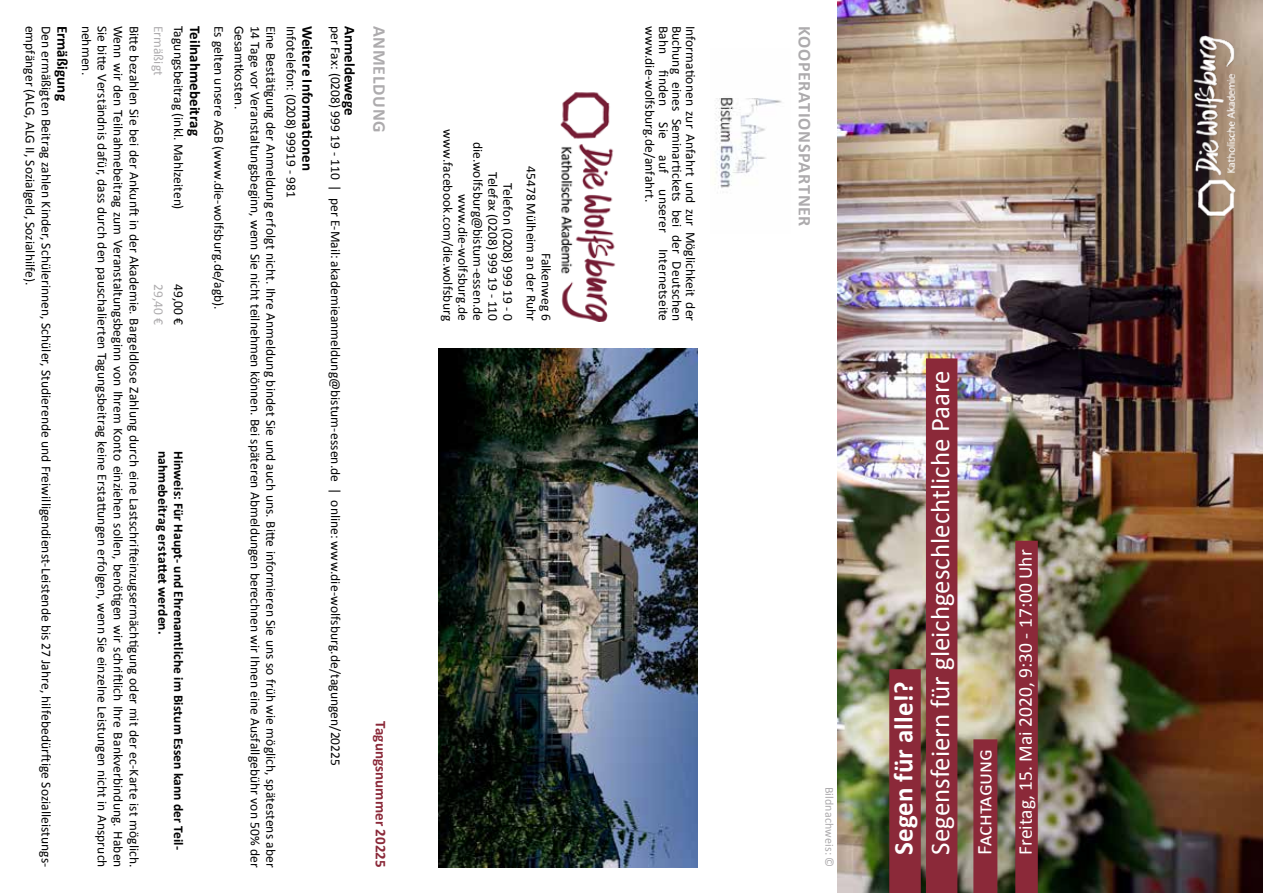
<style>
.page{position:relative;width:1263px;height:893px;background:#fff}
.page>*{position:absolute;margin:0;border:0;box-sizing:border-box;transform-origin:0 0}
.t1{font:27px "Calibri";color:#fff}
.t2{font:700 27px "Calibri";color:#fff}
.t3{font:21px "Calibri";color:#fff}
.t4{font:19.5px "Calibri";color:#fff}
.t5{font:700 18px "Calibri";letter-spacing:.04em;color:#adabad}
.t6{font:700 15px "Calibri";letter-spacing:.005em;color:#000}
.t7{font:700 15px "Calibri";letter-spacing:.005em;color:#8b2939}
.t8{font:13.5px/15px "Calibri";letter-spacing:.005em;color:#000;text-align:right}
.t9{font:700 13.5px/15.9px "Calibri";letter-spacing:.01em;color:#000}
.t10{font:13.5px "Calibri";letter-spacing:.005em;color:#adabad}
.t11{font:12px "Calibri";letter-spacing:.01em;color:#adabad}
</style>
<div class="page">
<img style="left:838px;top:0;width:425px;height:893px">
<img style="left:438px;top:349px;width:260px;height:518px">
<img style="left:560px;top:92px;width:56px;height:229px">
<div style="left:889px;top:669px;width:32px;height:224px;background:#8b2939"></div>
<div style="left:926px;top:358px;width:31px;height:535px;background:#8b2939"></div>
<div style="left:973px;top:739px;width:24px;height:154px;background:#8b2939"></div>
<div style="left:1015px;top:541px;width:23px;height:352px;background:#8b2939"></div>
<img style="left:714px;top:98px;width:68px;height:90px">
<img style="left:1185px;top:26px;width:52px;height:199px">
<p class="t8" style="left:54px;top:26px;width:843px;rotate:90deg">Den ermäßigten Beitrag zahlen Kinder, Schülerinnen, Schüler, Studierende und Freiwilligendienst-Leistende bis 27 Jahre, hilfebedürftige Sozialleistungs-</p>
<p class="t6" style="left:73px;top:26px;width:77px;rotate:90deg">Ermäßigung</p>
<p class="t8" style="left:94px;top:26px;width:51px;rotate:90deg">nehmen.</p>
<p class="t8" style="left:110px;top:26px;width:843px;rotate:90deg">Sie bitte Verständnis dafür, dass durch den pauschalierten Tagungsbeitrag keine Erstattungen erfolgen, wenn Sie einzelne Leistungen nicht in Anspruch</p>
<p class="t8" style="left:126px;top:26px;width:843px;rotate:90deg">Wenn wir den Teilnahmebeitrag zum Veranstaltungsbeginn von Ihrem Konto einziehen sollen, benötigen wir schriftlich Ihre Bankverbindung. Haben</p>
<p class="t8" style="left:142px;top:26px;width:843px;rotate:90deg">Bitte bezahlen Sie bei der Ankunft in der Akademie. Bargeldlose Zahlung durch eine Lastschrifteinzugsermächtigung oder mit der ec-Karte ist möglich.</p>
<p class="t8" style="left:38px;top:26px;width:261px;rotate:90deg">empfänger (ALG, ALG II, Sozialgeld, Sozialhilfe).</p>
<p class="t8" style="left:187px;top:26px;width:185px;rotate:90deg">Tagungsbeitrag (inkl. Mahlzeiten)</p>
<p class="t6" style="left:206px;top:26px;width:112px;rotate:90deg">Teilnahmebeitrag</p>
<p class="t8" style="left:227px;top:26px;width:285px;rotate:90deg">Es gelten unsere AGB (www.die-wolfsburg.de/agb).</p>
<p class="t8" style="left:247px;top:26px;width:85px;rotate:90deg">Gesamtkosten.</p>
<p class="t8" style="left:263px;top:26px;width:843px;rotate:90deg">14 Tage vor Veranstaltungsbeginn, wenn Sie nicht teilnehmen können. Bei späteren Abmeldungen berechnen wir Ihnen eine Ausfallgebühr von 50% der</p>
<p class="t8" style="left:279px;top:26px;width:843px;rotate:90deg">Eine Bestätigung der Anmeldung erfolgt nicht. Ihre Anmeldung bindet Sie und auch uns. Bitte informieren Sie uns so früh wie möglich, spätestens aber</p>
<p class="t8" style="left:299px;top:26px;width:174px;rotate:90deg">Infotelefon: (0208) 99919 - 981</p>
<p class="t6" style="left:318px;top:26px;width:147px;rotate:90deg">Weitere Informationen</p>
<p class="t8" style="left:344px;top:26px;width:742px;rotate:90deg">per Fax: (0208) 999 19 - 110 | per E-Mail: akademieanmeldung@bistum-essen.de | online: www.die-wolfsburg.de/tagungen/20225</p>
<p class="t6" style="left:360px;top:26px;width:92px;rotate:90deg">Anmeldewege</p>
<h3 class="t5" style="left:392px;top:26px;width:108px;rotate:90deg">ANMELDUNG</h3>
<p class="t10" style="left:168px;top:26px;width:52px;rotate:90deg">Ermäßigt</p>
<p class="t8" style="left:187px;top:284px;width:42px;rotate:90deg">49,00 €</p>
<p class="t10" style="left:168px;top:284px;width:42px;rotate:90deg">29,40 €</p>
<p class="t9" style="left:187px;top:451px;width:400px;rotate:90deg">Hinweis: Für Haupt- und Ehrenamtliche im Bistum Essen kann der Teil&shy;nahmebeitrag erstattet werden.</p>
<p class="t7" style="left:391px;top:721px;width:148px;rotate:90deg">Tagungsnummer 20225</p>
<p class="t8" style="left:516px;top:129px;width:193px;rotate:90deg">Telefon (0208) 999 19 - 0<br>Telefax (0208) 999 19 - 110 die.wolfsburg@bistum-essen.de www.die-wolfsburg.de www.facebook.com/die.wolfsburg</p>
<p class="t8" style="left:554px;top:166px;width:156px;rotate:90deg">Falkenweg 6<br>45478 Mülheim an der Ruhr</p>
<p class="t8" style="left:658px;top:26px;width:179px;rotate:90deg">www.die-wolfsburg.de/anfahrt.</p>
<p class="t8" style="left:671px;top:26px;width:297px;rotate:90deg">Bahn finden Sie auf unserer Internetseite</p>
<p class="t8" style="left:685px;top:26px;width:297px;rotate:90deg">Buchung eines Seminartickets bei der Deutschen</p>
<p class="t8" style="left:698px;top:26px;width:297px;rotate:90deg">Informationen zur Anfahrt und zur Möglichkeit der</p>
<h3 class="t5" style="left:817px;top:26px;width:202px;rotate:90deg">KOOPERATIONSPARTNER</h3>
<p class="t11" style="left:838px;top:787px;width:82px;rotate:90deg">Bildnachweis: ©</p>
<h1 class="t2" style="left:884px;top:855px;width:175px;rotate:-90deg">Segen für alle!?</h1>
<h1 class="t1" style="left:921px;top:855px;width:486px;rotate:-90deg">Segensfeiern für gleichgeschlechtliche Paare</h1>
<h2 class="t3" style="left:970px;top:855px;width:107px;rotate:-90deg">Fachtagung</h2>
<h3 class="t4" style="left:1012px;top:855px;width:307px;rotate:-90deg">Freitag, 15. Mai 2020, 9:30 - 17:00 Uhr</h3>
</div>
